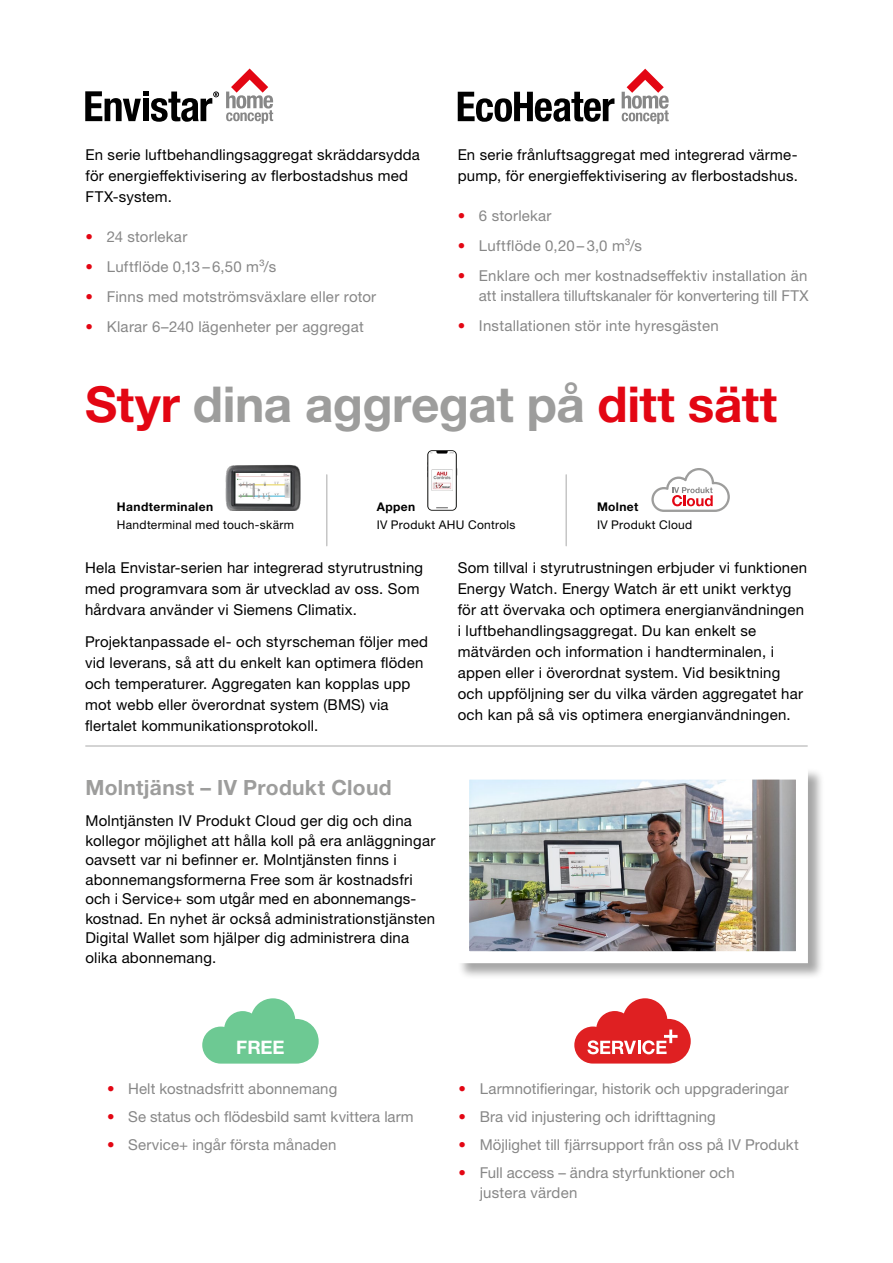
<style>
.page{position:relative;width:893px;height:1263px;background:#fff}
.page>*{position:absolute;margin:0;border:0;box-sizing:border-box;transform-origin:0 0}
.t1{font:700 49.5px "Helvetica Neue LTW1 G";letter-spacing:-.01em;color:#9d9d9c}
.t2{font:700 21px "Helvetica Neue LTW1 G";letter-spacing:.015em;color:#9d9d9c}
.t3{font:700 18.6px "Helvetica Neue LTW1 G";color:#fff}
.t4{font:15px/21px "Helvetica Neue LTW1 G";letter-spacing:.015em;color:#000}
.t5{font:15px/19.5px "Helvetica Neue LTW1 G";letter-spacing:.01em;color:#878787;text-align:right}
.t6{font:12px "Helvetica Neue LTW1 G";letter-spacing:.025em;color:#000}
.t7{font:700 12px "Helvetica Neue LTW1 G";letter-spacing:.035em;color:#000}
.s1{color:#e30613}
</style>
<div class="page">
<svg style="left:226px;top:69px;width:47px;height:55px"></svg>
<svg style="left:85px;top:91px;width:134px;height:31px"></svg>
<svg style="left:622px;top:69px;width:47px;height:55px"></svg>
<svg style="left:458px;top:92px;width:156px;height:30px"></svg>
<hr style="left:326px;top:475px;width:1px;height:71px;background:#c6c6c6">
<hr style="left:86px;top:745px;width:721px;height:2px;background:#c6c6c6">
<hr style="left:565px;top:475px;width:2px;height:71px;background:#c6c6c6">
<svg style="left:574px;top:998px;width:117px;height:65px"></svg>
<svg style="left:202px;top:998px;width:117px;height:65px"></svg>
<svg style="left:651px;top:468px;width:79px;height:44px"></svg>
<svg style="left:427px;top:450px;width:31px;height:61px"></svg>
<img style="left:431px;top:470px;width:22px;height:21px">
<div style="left:457px;top:768px;width:367px;height:212px;background:#000;opacity:.35"></div>
<img style="left:470px;top:780px;width:325px;height:170px">
<img style="left:225px;top:464px;width:76px;height:47px">
<p class="t4" style="left:86px;top:144px;width:336px">En serie luftbehandlingsaggregat skräddarsydda för energieffektivisering av flerbostadshus med<br>FTX-system.</p>
<p class="t5" style="left:86px;top:227px;width:103px"><span class="s1">•</span> 24 storlekar</p>
<p class="t5" style="left:86px;top:257px;width:192px"><span class="s1">•</span> Luftflöde 0,13 – 6,50 m³/s</p>
<p class="t5" style="left:86px;top:287px;width:292px"><span class="s1">•</span> Finns med motströmsväxlare eller rotor</p>
<p class="t5" style="left:86px;top:317px;width:280px"><span class="s1">•</span> Klarar 6–240 lägenheter per aggregat</p>
<p class="t4" style="left:458px;top:144px;width:342px">En serie frånluftsaggregat med integrerad värme&shy;pump, för energieffektivisering av flerbostadshus.</p>
<p class="t5" style="left:458px;top:206px;width:95px"><span class="s1">•</span> 6 storlekar</p>
<p class="t5" style="left:458px;top:236px;width:186px"><span class="s1">•</span> Luftflöde 0,20 – 3,0 m³/s</p>
<p class="t5" style="left:458px;top:266px;width:352px"><span class="s1">•</span> Enklare och mer kostnadseffektiv installation än att installera tilluftskanaler för konvertering till FTX</p>
<p class="t5" style="left:458px;top:315px;width:262px"><span class="s1">•</span> Installationen stör inte hyresgästen</p>
<h1 class="t1" style="left:85px;top:374px;width:694px"><span class="s1">Styr</span> dina aggregat på <span class="s1">ditt sätt</span></h1>
<p class="t7" style="left:117px;top:500px;width:98px">Handterminalen</p>
<p class="t6" style="left:117px;top:518px;width:179px">Handterminal med touch-skärm</p>
<p class="t7" style="left:377px;top:499px;width:40px">Appen</p>
<p class="t6" style="left:377px;top:517px;width:140px">IV Produkt AHU Controls</p>
<p class="t7" style="left:597px;top:500px;width:43px">Molnet</p>
<p class="t6" style="left:597px;top:518px;width:97px">IV Produkt Cloud</p>
<p class="t4" style="left:85px;top:557px;width:340px">Hela Envistar-serien har integrerad styrutrustning med programvara som är utvecklad av oss. Som hårdvara använder vi Siemens Climatix.</p>
<p class="t4" style="left:85px;top:631px;width:345px">Projektanpassade el- och styrscheman följer med vid leverans, så att du enkelt kan optimera flöden och temperaturer. Aggregaten kan kopplas upp mot webb eller överordnat system (BMS) via flertalet kommunikationsprotokoll.</p>
<h2 class="t2" style="left:85px;top:774px;width:308px">Molntjänst – IV Produkt Cloud</h2>
<p class="t4" style="left:85px;top:811px;width:351px;line-height:19.5px">Molntjänsten IV Produkt Cloud ger dig och dina kollegor möjlighet att hålla koll på era anläggningar oavsett var ni befinner er. Molntjänsten finns i abonnemangsformerna Free som är kostnadsfri och i Service+ som utgår med en abonnemangs&shy;kostnad. En nyhet är också administrationstjänsten Digital Wallet som hjälper dig administrera dina olika abonnemang.</p>
<p class="t4" style="left:458px;top:557px;width:351px">Som tillval i styrutrustningen erbjuder vi funktionen Energy Watch. Energy Watch är ett unikt verktyg för att övervaka och optimera energianvändningen i luftbehandlingsaggregat. Du kan enkelt se mätvärden och information i handterminalen, i appen eller i överordnat system. Vid besiktning och uppföljning ser du vilka värden aggregatet har och kan på så vis optimera energianvändningen.</p>
<p class="t3" style="left:236px;top:1036px;width:50px">FREE</p>
<p class="t5" style="left:107px;top:1079px;width:232px"><span class="s1">•</span> Helt kostnadsfritt abonnemang</p>
<p class="t5" style="left:107px;top:1107px;width:308px"><span class="s1">•</span> Se status och flödesbild samt kvittera larm</p>
<p class="t5" style="left:107px;top:1135px;width:231px"><span class="s1">•</span> Service+ ingår första månaden</p>
<p class="t5" style="left:459px;top:1079px;width:332px"><span class="s1">•</span> Larmnotifieringar, historik och uppgraderingar</p>
<p class="t5" style="left:459px;top:1107px;width:259px"><span class="s1">•</span> Bra vid injustering och idrifttagning</p>
<p class="t5" style="left:459px;top:1135px;width:342px"><span class="s1">•</span> Möjlighet till fjärrsupport från oss på IV Produkt</p>
<p class="t5" style="left:480px;top:1163px;width:257px;text-align:left;text-indent:-21px"><span class="s1">•</span> Full access – ändra styrfunktioner och justera värden</p>
</div>
